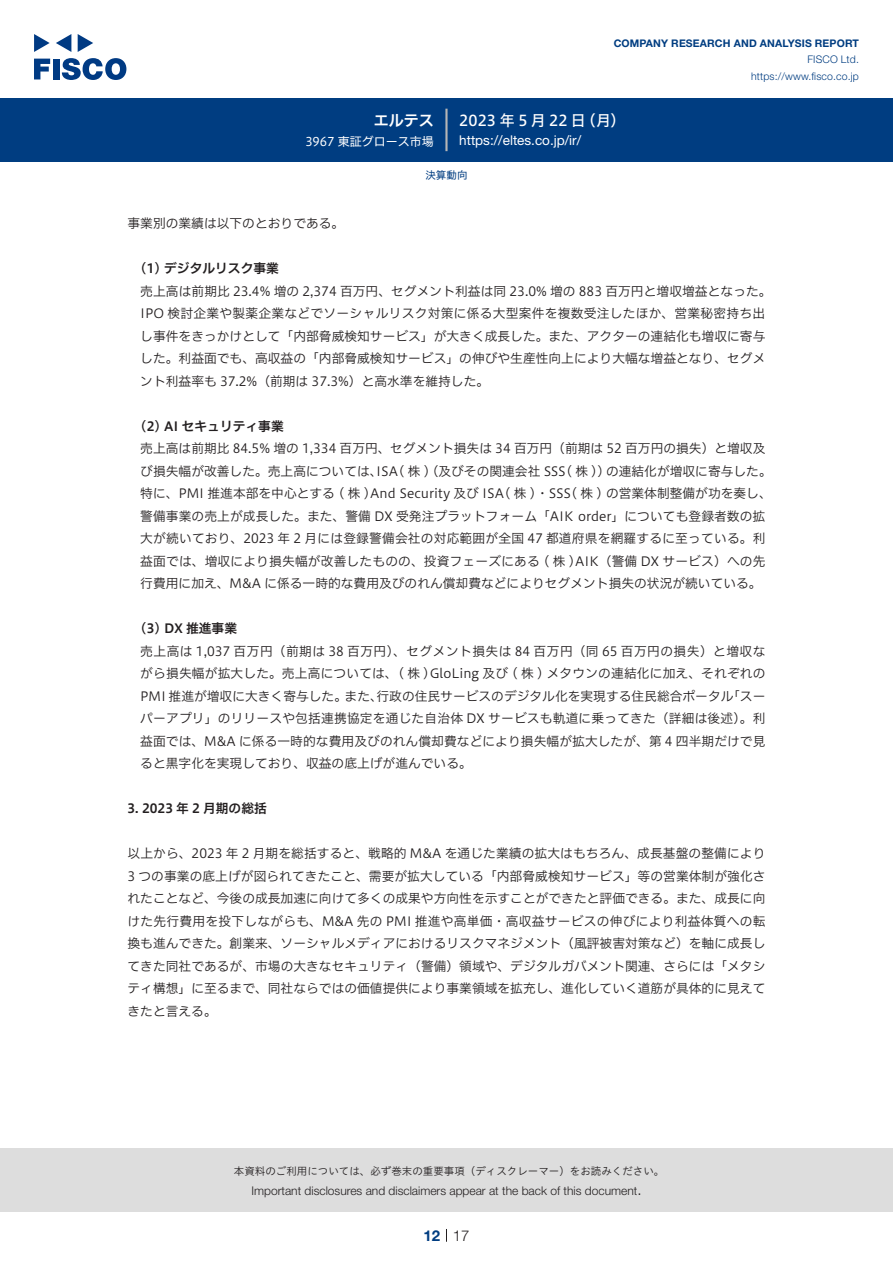
<style>
.page{position:relative;width:893px;height:1263px;background:#fff}
.page>*{position:absolute;margin:0;border:0;box-sizing:border-box;transform-origin:0 0}
.t1{font:15px "Hiragino UD Sans F Std N W5";letter-spacing:.21em;color:#fff}
.t2{font:15px "Hiragino UD Sans F Std N W6";color:#fff}
.t3{font:300 15px "Helvetica Neue LT Std";color:#231f20}
.t4{font:700 15px "Helvetica Neue LT Std";color:#003d81}
.t5{font:13.5px "Helvetica Neue LT Std";color:#fff}
.t6{font:12.75px/22.5px "Hiragino UD Sans F Std N W3";color:#231f20}
.t7{font:12.75px "Hiragino UD Sans F Std N W6";color:#231f20}
.t8{font:300 12px "Helvetica Neue LT Std";color:#231f20}
.t9{font:12px "Hiragino UD Sans F Std N W4";color:#fff}
.t10{font:10.5px "Hiragino UD Sans Std W3";color:#231f20}
.t11{font:700 10.5px "Helvetica Neue LT Std";letter-spacing:.015em;color:#003d81}
.t12{font:300 10.5px/16.5px "Helvetica Neue LT Std";letter-spacing:.015em;color:#003d81;text-align:right}
.t13{font:10.5px "Hiragino UD Sans F Std N W4";color:#003d81}
</style>
<div class="page">
<div style="left:0;top:1148px;width:893px;height:64px;background:#ddd"></div>
<svg style="left:34px;top:59px;width:16px;height:20px"></svg>
<div style="left:53px;top:59px;width:6px;height:20px;background:#003a83"></div>
<svg style="left:62px;top:58px;width:64px;height:22px"></svg>
<svg style="left:34px;top:34px;width:16px;height:18px"></svg>
<svg style="left:78px;top:34px;width:15px;height:18px"></svg>
<svg style="left:56px;top:34px;width:15px;height:18px"></svg>
<div style="left:0;top:98px;width:893px;height:64px;background:#003d81"></div>
<hr style="left:445px;top:109px;width:3px;height:42px;background:#b5b5b6">
<svg style="left:446px;top:1229px;width:1px;height:13px"></svg>
<p class="t2" style="left:374px;top:109px;width:62px">エルテス</p>
<p class="t9" style="left:305px;top:132px;width:130px">3967 東証グロース市場</p>
<p class="t11" style="left:614px;top:37px;width:247px">COMPANY RESEARCH AND ANALYSIS REPORT</p>
<p class="t12" style="left:751px;top:51px;width:109px">FISCO Ltd. https://www.fisco.co j p.</p>
<p class="t1" style="left:581px;top:109px;width:46px">（月(</p>
<p class="t1" style="left:459px;top:109px;width:128px">2023年5月22日</p>
<p class="t5" style="left:459px;top:132px;width:123px">https://eltes. c o j p. /i r/</p>
<p class="t13" style="left:425px;top:167px;width:43px">決算動向</p>
<p class="t6" style="left:128px;top:211px;width:218px">事業別の業績は以下のとおりである。</p>
<p class="t7" style="left:140px;top:259px;width:140px">1( ) デジタルリスク事業</p>
<p class="t6" style="left:140px;top:279px;width:633px">売上高は前期比 23.4% 増の 2,374 百万円、セグメント利益は同 23.0% 増の 883 百万円と増収増益となった。IPO 検討企業や製薬企業などでソーシャルリスク対策に係る大型案件を複数受注したほか、営業秘密持ち出し事件をきっかけとして「内部脅威検知サービス」が大きく成長した。また、アクターの連結化も増収に寄与した。利益面でも、高収益の「内部脅威検知サービス」の伸びや生産性向上により大幅な増益となり、セグメント利益率も 37.2%（前期は 37.3%）と高水準を維持した。</p>
<p class="t7" style="left:140px;top:416px;width:145px">2( ) AI セキュリティ事業</p>
<p class="t6" style="left:606px;top:436px;width:167px;text-indent:-466px">売上高は前期比 84.5% 増の 1,334 百万円、セグメント損失は 34 百万円（前期は 52 百万円の損失）と増収及の連結化が増収に寄与した。</p>
<p class="t6" style="left:140px;top:459px;width:633px">び損失幅が改善した。売上高については、<br>特に、PMI 推進本部を中心とする ( 株 )And Security 及び ISA( 株 )・SSS( 株 ) の営業体制整備が功を奏し、警備事業の売上が成長した。また、警備 DX 受発注プラットフォーム「AIK order」についても登録者数の拡大が続いており、2023 年 2 月には登録警備会社の対応範囲が全国 47 都道府県を網羅するに至っている。利益面では、増収により損失幅が改善したものの、投資フェーズにある ( 株 )AIK（警備 DX サービス）への先行費用に加え、M&amp;A に係る一時的な費用及びのれん償却費などによりセグメント損失の状況が続いている。</p>
<p class="t7" style="left:140px;top:619px;width:98px">3( ) DX 推進事業</p>
<p class="t6" style="left:140px;top:639px;width:627px;text-align:right">売上高は 1,037 百万円（前期は 38 百万円）、セグメント損失は 84 百万円（同 65 百万円の損失）と増収ながら損失幅が拡大した。売上高については、( 株 )GloLing 及び ( 株 ) メタウンの連結化に加え、それぞれの「スー</p>
<p class="t6" style="left:376px;top:459px;width:236px">ISA( 株 )（及びその関連会社 SSS( 株 )）</p>
<p class="t6" style="left:376px;top:684px;width:358px">行政の住民サービスのデジタル化を実現する住民総合ポータル</p>
<p class="t6" style="left:140px;top:684px;width:627px">PMI 推進が増収に大きく寄与した。<br>パーアプリ」のリリースや包括連携協定を通じた自治体 DX サービスも軌道に乗ってきた（詳細は後述）。利益面では、M&amp;A に係る一時的な費用及びのれん償却費などにより損失幅が拡大したが、第 4 四半期だけで見ると黒字化を実現しており、収益の底上げが進んでいる。</p>
<p class="t7" style="left:128px;top:799px;width:141px">3. 2023 年 2 月期の総括</p>
<p class="t6" style="left:128px;top:841px;width:639px;text-align:justify">以上から、2023 年 2 月期を総括すると、戦略的 M&amp;A を通じた業績の拡大はもちろん、成長基盤の整備により3 つの事業の底上げが図られてきたこと、需要が拡大している「内部脅威検知サービス」等の営業体制が強化されたことなど、今後の成長加速に向けて多くの成果や方向性を示すことができたと評価できる。また、成長に向けた先行費用を投下しながらも、M&amp;A 先の PMI 推進や高単価・高収益サービスの伸びにより利益体質への転換も進んできた。創業来、ソーシャルメディアにおけるリスクマネジメント（風評被害対策など）を軸に成長してきた同社であるが、市場の大きなセキュリティ（警備）領域や、デジタルガバメント関連、さらには「メタシティ構想」に至るまで、同社ならではの価値提供により事業領域を拡充し、進化していく道筋が具体的に見えてきたと言える。</p>
<p class="t6" style="left:345px;top:684px;width:40px">また、</p>
<p class="t10" style="left:234px;top:1163px;width:432px">本資料のご利用については、必ず巻末の重要事項（ディスクレーマー）をお読みください。</p>
<p class="t3" style="left:637px;top:1180px;width:6px">.</p>
<p class="t8" style="left:251px;top:1183px;width:387px">Important disclosures and disclaimers appear at the back of this document</p>
<p class="t4" style="left:423px;top:1226px;width:18px">12</p>
<p class="t3" style="left:453px;top:1226px;width:18px">17</p>
</div>
